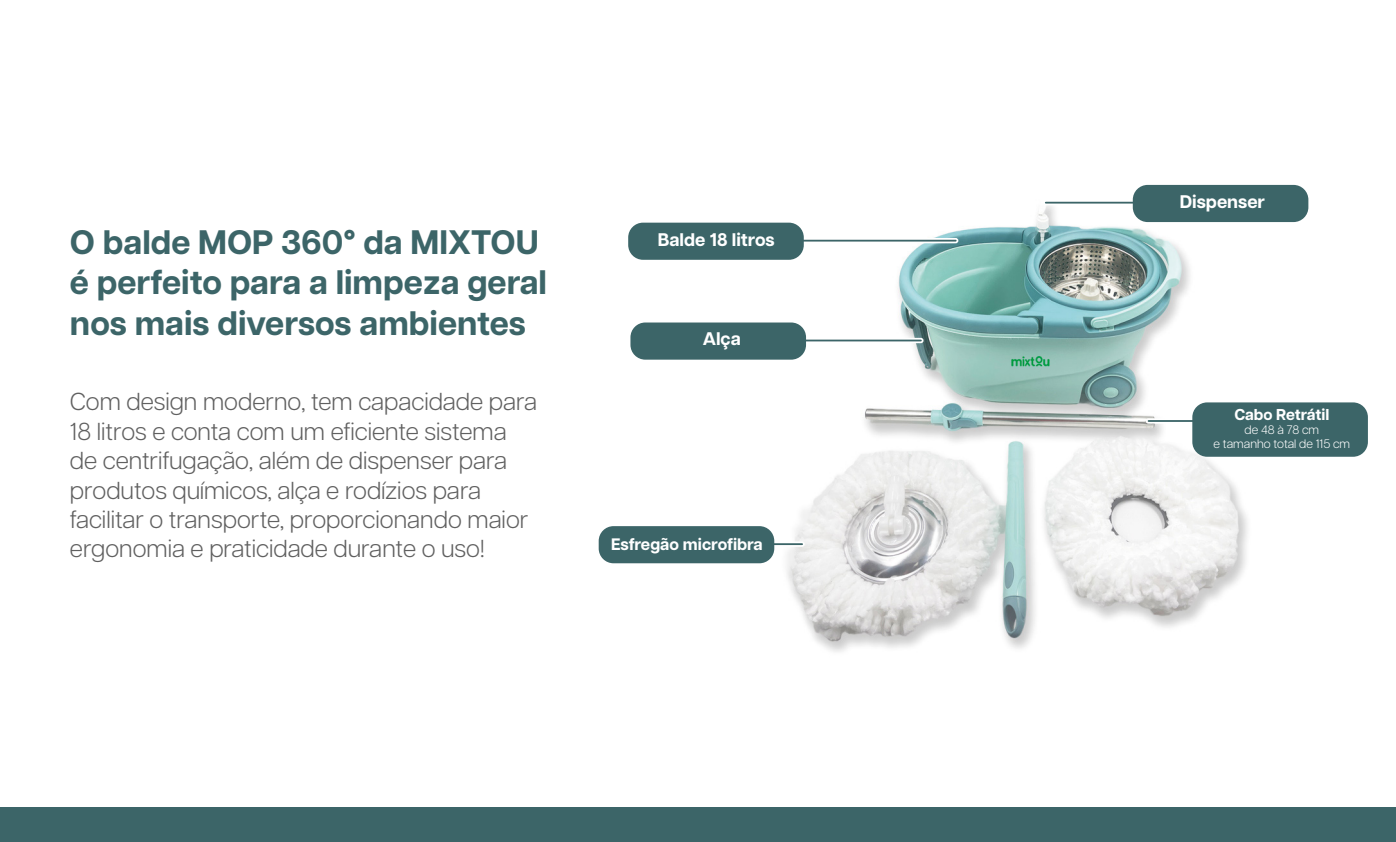
<style>
.page{position:relative;width:1396px;height:842px;background:#fff}
.page>*{position:absolute;margin:0;border:0;box-sizing:border-box;transform-origin:0 0}
.t1{font:700 33.95px/40.6px "Articulat CF";color:#3c6568}
.t2{font:300 24.5px/29.4px "Articulat CF";color:#606060}
.t3{font:700 18.2px "Articulat CF";color:#fff}
.t4{font:700 16.62px "Articulat CF";color:#fff}
.t5{font:700 15.75px "Articulat CF";color:#fff}
.t6{font:300 12.25px/14px "Articulat CF";color:#fff;text-align:center}
</style>
<div class="page">
<img style="left:759px;top:184px;width:512px;height:468px">
<div style="left:663px;top:541px;width:141px;height:6px;border:2px solid #fff;border-radius:2px"></div>
<div style="left:598px;top:526px;width:176px;height:37px;background:#3c6568;border-radius:15px"></div>
<div style="left:760px;top:238px;width:198px;height:5px;border:2px solid #fff;border-radius:2px"></div>
<div style="left:1145px;top:418px;width:198px;height:5px;border:2px solid #fff;border-radius:2px"></div>
<div style="left:628px;top:223px;width:175px;height:37px;background:#3c6568;border-radius:15px"></div>
<div style="left:1192px;top:402px;width:175px;height:55px;background:#3c6568;border-radius:15px"></div>
<div style="left:760px;top:338px;width:163px;height:5px;border:2px solid #fff;border-radius:2px"></div>
<div style="left:630px;top:322px;width:176px;height:37px;background:#3c6568;border-radius:15px"></div>
<div style="left:1043px;top:200px;width:141px;height:5px;border:2px solid #fff;border-radius:2px"></div>
<div style="left:1132px;top:185px;width:176px;height:37px;background:#3c6568;border-radius:15px"></div>
<div style="left:0;top:807px;width:1395px;height:35px;background:#3c6568"></div>
<h1 class="t1" style="left:70px;top:220px;width:478px">O balde MOP 360° da MIXTOU é perfeito para a limpeza geral nos mais diversos ambientes</h1>
<p class="t2" style="left:70px;top:385px;width:468px">Com design moderno, tem capacidade para 18 litros e conta com um eficiente sistema de centrifugação, além de dispenser para produtos químicos, alça e rodízios para facilitar o transporte, proporcionando maior ergonomia e praticidade durante o uso!</p>
<p class="t3" style="left:658px;top:226px;width:118px">Balde 18 litros</p>
<p class="t3" style="left:702px;top:325px;width:40px">Alça</p>
<p class="t4" style="left:611px;top:532px;width:153px">Esfregão microfibra</p>
<p class="t3" style="left:1179px;top:188px;width:87px">Dispenser</p>
<p class="t5" style="left:1234px;top:403px;width:96px">Cabo Retrátil</p>
<p class="t6" style="left:1213px;top:422px;width:138px">de 48 à 78 cm<br>e tamanho total de 115 cm</p>
</div>
